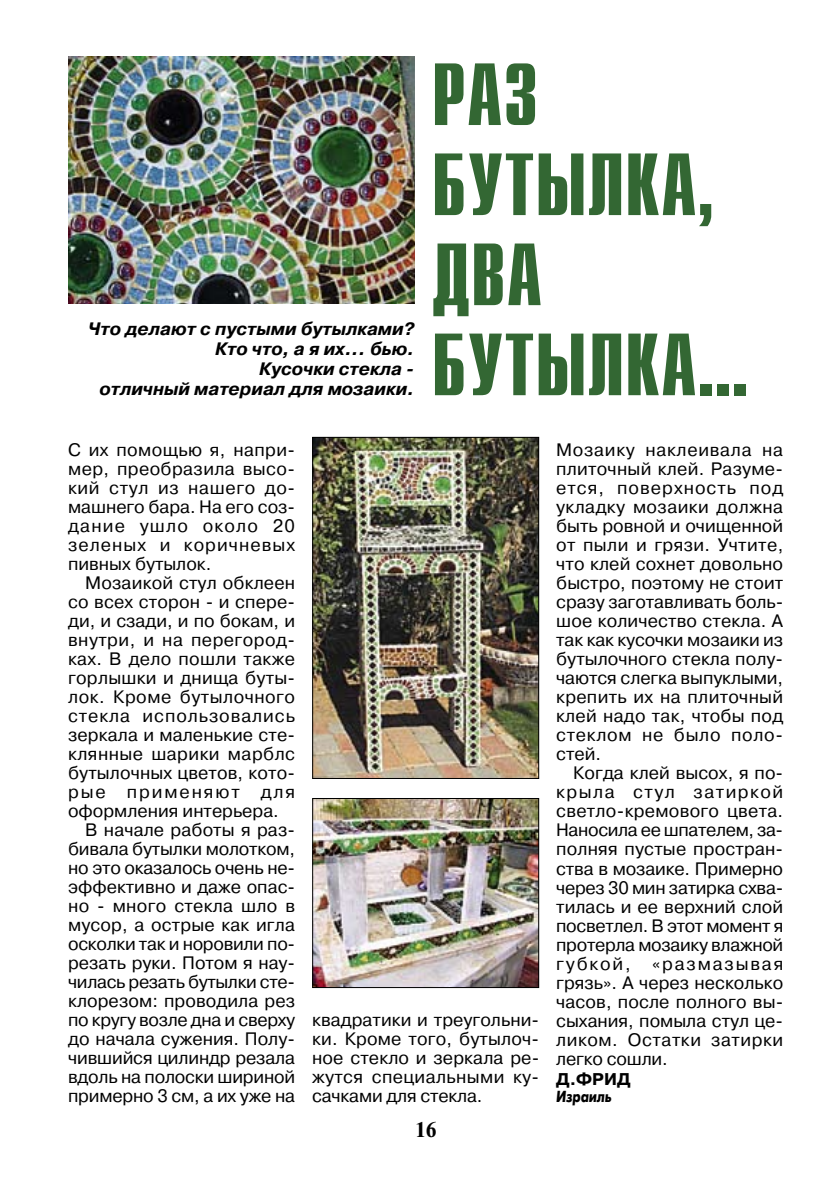
<style>
.page{position:relative;width:823px;height:1191px;background:#fff}
.page>*{position:absolute;margin:0;border:0;box-sizing:border-box;transform-origin:0 0}
.t1{font:700 88px/90px "Compact C";color:#336733}
.t2{font:700 20px "Newton C";color:#000}
.t3{font:18px/19px "Pragmatica C";letter-spacing:.005em;color:#000;text-align:justify}
.t4{font:italic 700 18px/20px "Pragmatica C";color:#000;text-align:right}
.t5{font:18px "Pragmatica C";letter-spacing:-.015em;color:#000}
.t6{font:18px "Pragmatica C";letter-spacing:.025em;color:#000}
.t7{font:18px "Pragmatica C";letter-spacing:-.02em;color:#000}
.t8{font:18px "Pragmatica C";letter-spacing:.03em;color:#000}
.t9{font:18px "Pragmatica C";letter-spacing:.05em;color:#000}
.t10{font:18px "Pragmatica C";letter-spacing:.105em;color:#000}
.t11{font:700 17px "Pragmatica C";color:#000}
.t12{font:italic 700 16px "Futuris C";color:#000;scale:.8 1}
</style>
<div class="page">
<img style="left:68px;top:57px;width:346px;height:247px">
<img style="left:314px;top:439px;width:223px;height:338px">
<div style="left:312px;top:437px;width:227px;height:342px;border:1px solid #000"></div>
<img style="left:314px;top:800px;width:223px;height:186px">
<div style="left:312px;top:798px;width:227px;height:190px;border:1px solid #000"></div>
<p class="t4" style="left:88px;top:319px;width:327px">Что делают с пустыми бутылками?<br>Кто что, а я их... бью.<br>Кусочки стекла -<br>отличный материал для мозаики.</p>
<h1 class="t1" style="left:431px;top:53px;width:319px">Раз бутылка, два бутылка...</h1>
<p class="t3" style="left:68px;top:440px;width:228px">С их помощью я, напри&shy;мер, преобразила высо&shy;кий стул из нашего до&shy;машнего бара. На его соз&shy;дание ушло около 20 зеленых и коричневых пивных бутылок.</p>
<p class="t3" style="left:85px;top:573px;width:211px">Мозаикой стул обклеен</p>
<p class="t3" style="left:68px;top:592px;width:228px">со всех сторон - и спере-</p>
<p class="t3" style="left:68px;top:611px;width:228px">ди, и сзади, и по бокам, и</p>
<p class="t6" style="left:68px;top:630px;width:228px">внутри, и на перегород-</p>
<p class="t3" style="left:68px;top:649px;width:228px">ках. В дело пошли также</p>
<p class="t3" style="left:68px;top:668px;width:228px">горлышки и днища буты-</p>
<p class="t8" style="left:68px;top:687px;width:228px">лок. Кроме бутылочного</p>
<p class="t9" style="left:68px;top:706px;width:228px">стекла использовались</p>
<p class="t3" style="left:68px;top:725px;width:228px">зеркала и маленькие сте-</p>
<p class="t6" style="left:68px;top:744px;width:228px">клянные шарики марблс</p>
<p class="t3" style="left:68px;top:763px;width:228px">бутылочных цветов, кото-</p>
<p class="t10" style="left:68px;top:782px;width:228px">рые применяют для</p>
<p class="t3" style="left:68px;top:801px;width:212px">оформления интерьера.</p>
<p class="t3" style="left:85px;top:820px;width:211px">В начале работы я раз-</p>
<p class="t3" style="left:68px;top:839px;width:228px">бивала бутылки молотком,</p>
<p class="t3" style="left:68px;top:858px;width:228px">но это оказалось очень не-</p>
<p class="t3" style="left:68px;top:877px;width:228px">эффективно и даже опас-</p>
<p class="t3" style="left:68px;top:897px;width:228px">но - много стекла шло в</p>
<p class="t3" style="left:68px;top:916px;width:228px">мусор, а острые как игла</p>
<p class="t5" style="left:68px;top:934px;width:228px">осколки так и норовили по-</p>
<p class="t3" style="left:68px;top:954px;width:228px">резать руки. Потом я нау-</p>
<p class="t7" style="left:68px;top:972px;width:228px">чилась резать бутылки сте-</p>
<p class="t3" style="left:68px;top:992px;width:228px">клорезом: проводила рез</p>
<p class="t5" style="left:68px;top:1010px;width:228px">по кругу возле дна и сверху</p>
<p class="t3" style="left:68px;top:1030px;width:228px">до начала сужения. Полу-</p>
<p class="t3" style="left:68px;top:1049px;width:228px">чившийся цилиндр резала</p>
<p class="t3" style="left:68px;top:1068px;width:228px">вдоль на полоски шириной</p>
<p class="t3" style="left:68px;top:1087px;width:228px">примерно 3 см, а их уже на</p>
<p class="t3" style="left:312px;top:1011px;width:228px">квадратики и треугольни&shy;ки. Кроме того, бутылоч&shy;ное стекло и зеркала ре&shy;жутся специальными ку&shy;сачками для стекла.</p>
<p class="t2" style="left:414px;top:1117px;width:23px">16</p>
<p class="t3" style="left:556px;top:441px;width:228px">Мозаику наклеивала на плиточный клей. Разуме&shy;ется, поверхность под укладку мозаики должна быть ровной и очищенной от пыли и грязи. Учтите, что клей сохнет довольно быстро, поэтому не стоит сразу заготавливать боль&shy;шое количество стекла. А так как кусочки мозаики из бутылочного стекла полу&shy;чаются слегка выпуклыми, крепить их на плиточный клей надо так, чтобы под стеклом не было поло&shy;стей.</p>
<p class="t3" style="left:556px;top:764px;width:228px;text-indent:17px">Когда клей высох, я по&shy;крыла стул затиркой светло-кремового цвета.<br>Наносила ее шпателем, за&shy;полняя пустые простран&shy;ства в мозаике. Примерно через 30 мин затирка схва&shy;тилась и ее верхний слой посветлел. В этот момент я протерла мозаику влажной губкой, «размазывая грязь». А через несколько часов, после полного вы&shy;сыхания, помыла стул це&shy;ликом. Остатки затирки легко сошли.</p>
<p class="t11" style="left:556px;top:1069px;width:76px">Д.Фрид</p>
<p class="t12" style="left:556px;top:1087px;width:71px">Израиль</p>
</div>
